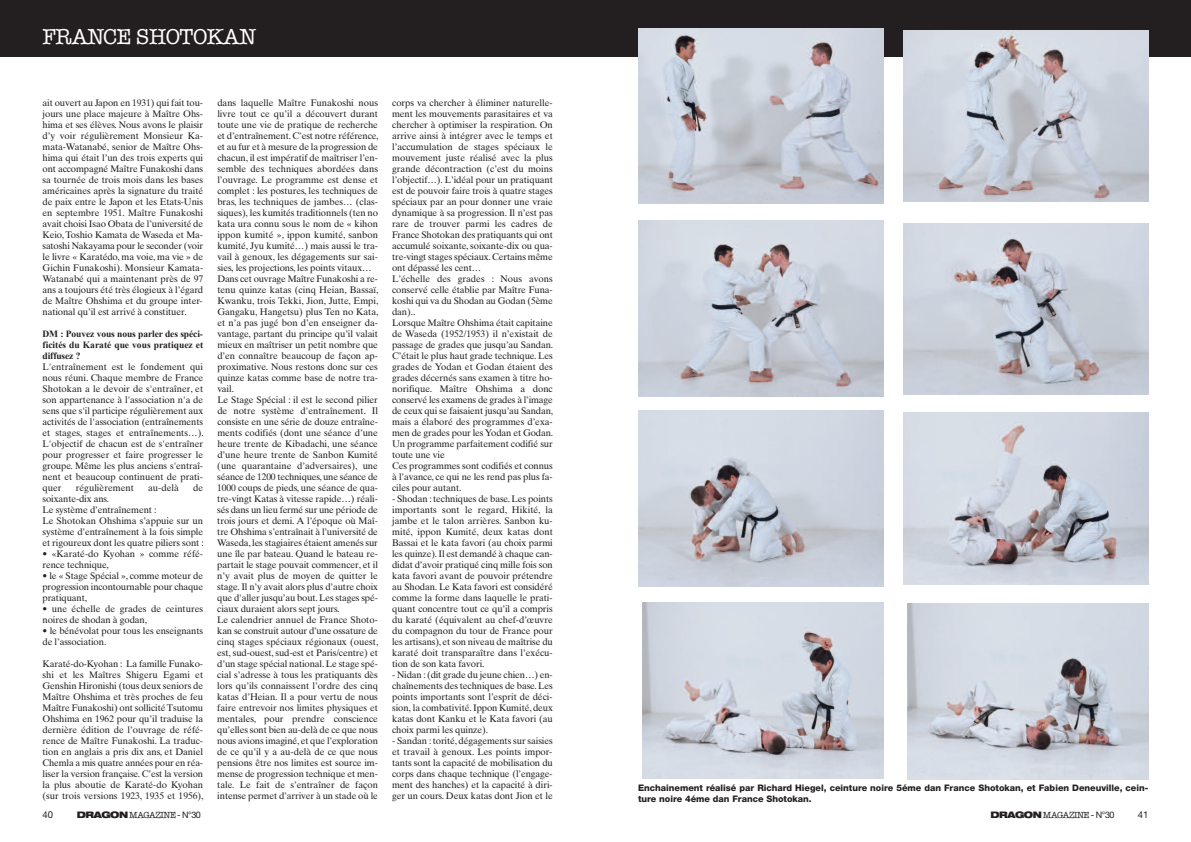
<style>
.page{position:relative;width:1191px;height:842px;background:#fff}
.page>*{position:absolute;margin:0;border:0;box-sizing:border-box;transform-origin:0 0}
.t1{font:22px "American Typewriter";letter-spacing:-.155em;color:#fff}
.t2{font:9.5px/11px "Times Ten";letter-spacing:-.01em;color:#231f20;text-align:justify}
.t3{font:700 9.5px/11px "Times New Roman";color:#231f20;text-align:justify}
.t4{font:9.5px "Helvetica Neue LT Std";color:#231f20}
.t5{font:800 9px/11px "Helvetica Neue LT Std";color:#231f20}
.t6{font:9px "American Typewriter";letter-spacing:-.05em;color:#231f20}
.s1{font-family:"Helvetica Neue LT Std";font-weight:900;font-stretch:expanded}
.s2{font-family:"Helvetica Neue LT Std"}
</style>
<div class="page">
<div style="left:0;top:0;width:1191px;height:57px;background:#231f20"></div>
<img style="left:638px;top:28px;width:245px;height:176px">
<img style="left:903px;top:31px;width:245px;height:171px">
<img style="left:638px;top:221px;width:245px;height:176px">
<img style="left:903px;top:223px;width:245px;height:171px">
<img style="left:638px;top:411px;width:245px;height:175px">
<img style="left:903px;top:413px;width:245px;height:171px">
<img style="left:642px;top:603px;width:241px;height:175px">
<img style="left:907px;top:604px;width:241px;height:175px">
<h1 class="t1" style="left:43px;top:24px;width:215px">KFRAARNACTEÉ SHOTOKAN</h1>
<p class="t2" style="left:43px;top:99px;width:162px">ait ouvert au Japon en 1931) qui fait tou&shy;jours une place majeure à Maître Ohs&shy;hima et ses élèves. Nous avons le plaisir d’y voir régulièrement Monsieur Ka&shy;mata-Watanabé, senior de Maître Ohs&shy;hima qui était l’un des trois experts qui ont accompagné Maître Funakoshi dans sa tournée de trois mois dans les bases américaines après la signature du traité de paix entre le Japon et les Etats-Unis en septembre 1951. Maître Funakoshi avait choisi Isao Obata de l’université de Keio, Toshio Kamata de Waseda et Ma&shy;satoshi Nakayama pour le seconder (voir le livre « Karatédo, ma voie, ma vie » de Gichin Funakoshi). Monsieur Kamata-Watanabé qui a maintenant près de 97 ans a toujours été très élogieux à l’égard de Maître Ohshima et du groupe inter&shy;national qu’il est arrivé à constituer.</p>
<p class="t3" style="left:43px;top:329px;width:162px">DM : Pouvez vous nous parler des spéci&shy;ficités du Karaté que vous pratiquez et diffusez ?</p>
<p class="t2" style="left:43px;top:363px;width:163px">L'entraînement est le fondement qui nous réuni. Chaque membre de France Shotokan a le devoir de s'entraîner, et son appartenance à l'association n'a de sens que s'il participe régulièrement aux activités de l'association (entraînements et stages, stages et entraînements…).<br>L'objectif de chacun est de s'entraîner pour progresser et faire progresser le groupe. Même les plus anciens s'entraî&shy;nent et beaucoup continuent de prati&shy;quer</p>
<p class="t2" style="left:76px;top:484px;width:60px">régulièrement</p>
<p class="t2" style="left:148px;top:484px;width:32px">au-delà</p>
<p class="t2" style="left:193px;top:484px;width:12px">de</p>
<p class="t2" style="left:43px;top:495px;width:163px;text-align:left">soixante-dix ans.<br>Le système d’entraînement :<br>Le Shotokan Ohshima s’appuie sur un système d’entraînement à la fois simple et rigoureux dont les quatre piliers sont :</p>
<p class="t2" style="left:43px;top:550px;width:162px">• «Karaté-do Kyohan » comme réfé&shy;rence technique,</p>
<p class="t2" style="left:43px;top:572px;width:162px">• le « Stage Spécial », comme moteur de progression incontournable pour chaque pratiquant,</p>
<p class="t2" style="left:43px;top:605px;width:162px">• une échelle de grades de ceintures noires de shodan à godan,</p>
<p class="t2" style="left:42px;top:627px;width:162px">• le bénévolat pour tous les enseignants de l’association.</p>
<p class="t2" style="left:42px;top:660px;width:163px">Karaté-do-Kyohan : La famille Funako&shy;shi et les Maîtres Shigeru Egami et Genshin Hironishi (tous deux seniors de Maître Ohshima et très proches de feu Maître Funakoshi) ont sollicitéTsutomu Ohshima en 1962 pour qu’il traduise la dernière édition de l’ouvrage de réfé&shy;rence de Maître Funakoshi. La traduc&shy;tion en anglais a pris dix ans, et Daniel Chemla a mis quatre années pour en réa&shy;liser la version française. C’est la version la plus aboutie de Karaté-do Kyohan (sur trois versions 1923, 1935 et 1956),</p>
<p class="t4" style="left:42px;top:811px;width:12px">40</p>
<p class="t6" style="left:77px;top:810px;width:125px"><span class="s1">DRAGON</span> MAGAZINE <span class="s2">- N°30</span></p>
<p class="t2" style="left:217px;top:99px;width:163px;text-align:left">dans laquelle Maître Funakoshi nous livre tout ce qu’il a découvert durant toute une vie de pratique de recherche et d’entraînement.C’est notre référence, et au fur et à mesure de la progression de chacun, il est impératif de maîtriser l’en&shy;semble des techniques abordées dans l’ouvrage. Le programme est dense et complet : les postures, les techniques de bras, les techniques de jambes… (clas&shy;siques), les kumités traditionnels (ten no kata ura connu sous le nom de « kihon ippon kumité », ippon kumité, sanbon kumité, Jyu kumité…) mais aussi le tra&shy;vail à genoux, les dégagements sur sai&shy;sies, les projections, les points vitaux… Dans cet ouvrage Maître Funakoshi a re&shy;tenu quinze katas (cinq Heian, Bassaï, Kwanku, trois Tekki, Jion, Jutte, Empi, Gangaku, Hangetsu) plus Ten no Kata, et n’a pas jugé bon d’en enseigner da&shy;vantage, partant du principe qu’il valait mieux en maîtriser un petit nombre que d’en connaître beaucoup de façon ap&shy;proximative. Nous restons donc sur ces quinze katas comme base de notre tra&shy;vail.<br>Le Stage Spécial : il est le second pilier de notre système d'entraînement. Il consiste en une série de douze entraîne&shy;ments codifiés (dont une séance d’une heure trente de Kibadachi, une séance d’une heure trente de Sanbon Kumité (une quarantaine d’adversaires), une séance de 1200 techniques,une séance de 1000 coups de pieds, une séance de qua&shy;tre-vingt Katas à vitesse rapide…) réali&shy;sés dans un lieu fermé sur une période de trois jours et demi. A l’époque où Maî&shy;tre Ohshima s’entraînait à l’université de Waseda,les stagiaires étaient amenés sur une île par bateau. Quand le bateau re&shy;partait le stage pouvait commencer, et il n’y avait plus de moyen de quitter le stage.Il n’y avait alors plus d’autre choix que d'aller jusqu’au bout.Les stages spé&shy;ciaux duraient alors sept jours.<br>Le calendrier annuel de France Shoto&shy;kan se construit autour d’une ossature de cinq stages spéciaux régionaux (ouest, est, sud-ouest, sud-est et Paris/centre) et d’un stage spécial national.Le stage spé&shy;cial s’adresse à tous les pratiquants dès lors qu’ils connaissent l’ordre des cinq katas d’Heian. Il a pour vertu de nous faire entrevoir nos limites physiques et mentales, pour prendre conscience qu’elles sont bien au-delà de ce que nous nous avions imaginé, et que l’exploration de ce qu’il y a au-delà de ce que nous pensions être nos limites est source im&shy;mense de progression technique et men&shy;tale. Le fait de s’entraîner de façon intense permet d’arriver à un stade où le</p>
<p class="t2" style="left:392px;top:99px;width:163px;text-align:left">corps va chercher à éliminer naturelle&shy;ment les mouvements parasitaires et va chercher à optimiser la respiration. On arrive ainsi à intégrer avec le temps et l’accumulation de stages spéciaux le mouvement juste réalisé avec la plus grande décontraction (c’est du moins l’objectif…). L’idéal pour un pratiquant est de pouvoir faire trois à quatre stages spéciaux par an pour donner une vraie dynamique à sa progression. Il n’est pas rare de trouver parmi les cadres de France Shotokan des pratiquants qui ont accumulé soixante, soixante-dix ou qua&shy;tre-vingt stages spéciaux.Certains même ont dépassé les cent…<br>L’échelle des grades : Nous avons conservé celle établie par Maître Funa&shy;koshi qui va du Shodan au Godan (5ème dan)..<br>Lorsque Maître Ohshima était capitaine de Waseda (1952/1953) il n’existait de passage de grades que jusqu’au Sandan.<br>C’était le plus haut grade technique. Les grades de Yodan et Godan étaient des grades décernés sans examen à titre ho&shy;norifique. Maître Ohshima a donc conservé les examens de grades à l’image de ceux qui se faisaient jusqu’au Sandan, mais a élaboré des programmes d’exa&shy;men de grades pour lesYodan et Godan.<br>Un programme parfaitement codifié sur toute une vie<br>Ces programmes sont codifiés et connus à l’avance, ce qui ne les rend pas plus fa&shy;ciles pour autant.</p>
<p class="t2" style="left:392px;top:495px;width:162px">- Shodan :techniques de base.Les points importants sont le regard, Hikité, la jambe et le talon arrières. Sanbon ku&shy;mité, ippon Kumité, deux katas dont Bassai et le kata favori (au choix parmi les quinze).Il est demandé à chaque can&shy;didat d’avoir pratiqué cinq mille fois son kata favori avant de pouvoir prétendre au Shodan. Le Kata favori est considéré comme la forme dans laquelle le prati&shy;quant concentre tout ce qu’il a compris du karaté (équivalent au chef-d’œuvre du compagnon du tour de France pour les artisans), et son niveau de maîtrise du karaté doit transparaître dans l’exécu&shy;tion de son kata favori.</p>
<p class="t2" style="left:392px;top:671px;width:162px">- Nidan :(dit grade du jeune chien…) en&shy;chaînements des techniques de base.Les points importants sont l’esprit de déci&shy;sion, la combativité.Ippon Kumité,deux katas dont Kanku et le Kata favori (au choix parmi les quinze).</p>
<p class="t2" style="left:392px;top:737px;width:162px">- Sandan :torité,dégagements sur saisies et travail à genoux. Les points impor&shy;tants sont la capacité de mobilisation du corps dans chaque technique (l’engage&shy;ment des hanches) et la capacité à diri&shy;ger un cours. Deux katas dont Jion et le</p>
<p class="t5" style="left:638px;top:783px;width:512px">Enchainement réalisé par Richard Hiegel, ceinture noire 5éme dan France Shotokan, et Fabien Deneuville, cein&shy;ture noire 4éme dan France Shotokan.</p>
<p class="t6" style="left:990px;top:810px;width:125px"><span class="s1">DRAGON</span> MAGAZINE <span class="s2">- N°30</span></p>
<p class="t4" style="left:1137px;top:811px;width:12px">41</p>
</div>
